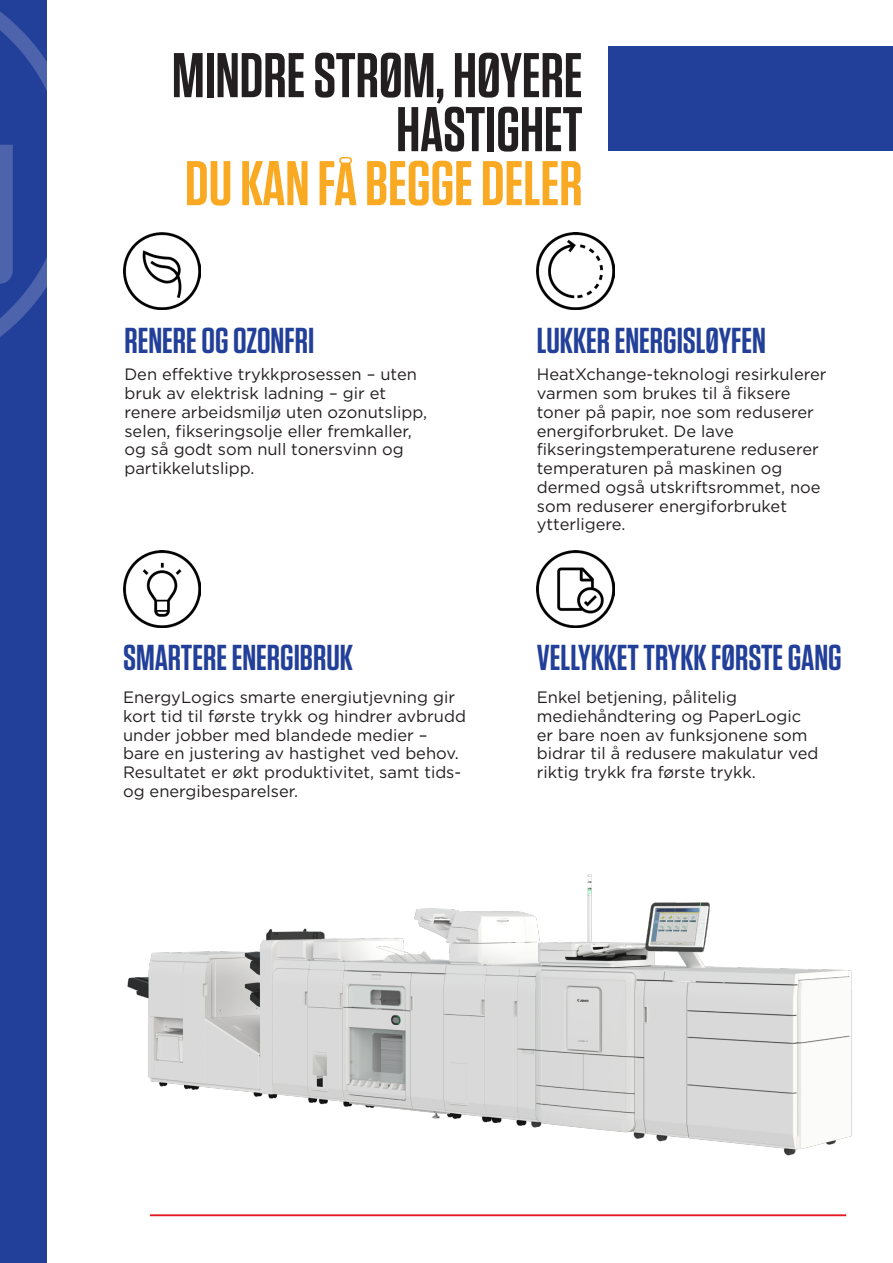
<style>
.page{position:relative;width:893px;height:1263px;background:#fff}
.page>*{position:absolute;margin:0;border:0;box-sizing:border-box;transform-origin:0 0}
.t1{font:600 63px/54px "Tungsten";color:#231f20;text-align:right}
.t2{font:600 36px "Tungsten";color:#223f99}
.t3{font:16.5px/18.8px "Gotham";color:#231f20}
.s1{color:#faa923}
</style>
<div class="page">
<div style="left:0;top:0;width:47px;height:1263px;background:#223f99"></div>
<svg style="left:0;top:11px;width:47px;height:326px"></svg>
<img style="left:127px;top:874px;width:725px;height:343px">
<div style="left:608px;top:47px;width:285px;height:104px;background:#223f99"></div>
<img style="left:123px;top:232px;width:78px;height:78px">
<img style="left:537px;top:232px;width:77px;height:78px">
<img style="left:123px;top:550px;width:78px;height:78px">
<img style="left:537px;top:550px;width:77px;height:78px">
<hr style="left:150px;top:1214px;width:696px;height:2px;background:#e21a21">
<p class="t1" style="left:172px;top:50px;width:412px">MINDRE STRØM, HØYERE<br>HASTIGHET<br><span class="s1">DU KAN FÅ BEGGE DELER</span></p>
<p class="t2" style="left:124px;top:321px;width:191px">RENERE OG OZONFRI</p>
<p class="t2" style="left:537px;top:321px;width:231px">LUKKER ENERGISLØYFEN</p>
<p class="t3" style="left:124px;top:365px;width:304px">Den effektive trykkprosessen – uten bruk av elektrisk ladning – gir et renere arbeidsmiljø uten ozonutslipp, selen, fikseringsolje eller fremkaller, og så godt som null tonersvinn og partikkelutslipp.</p>
<p class="t3" style="left:537px;top:365px;width:291px">HeatXchange-teknologi resirkulerer varmen som brukes til å fiksere toner på papir, noe som reduserer energiforbruket. De lave fikseringstemperaturene reduserer temperaturen på maskinen og dermed også utskriftsrommet, noe som reduserer energiforbruket ytterligere.</p>
<p class="t2" style="left:123px;top:638px;width:231px">SMARTERE ENERGIBRUK</p>
<p class="t2" style="left:537px;top:638px;width:306px">VELLYKKET TRYKK FØRSTE GANG</p>
<p class="t3" style="left:123px;top:688px;width:344px">EnergyLogics smarte energiutjevning gir kort tid til første trykk og hindrer avbrudd under jobber med blandede medier – bare en justering av hastighet ved behov.<br>Resultatet er økt produktivitet, samt tids&shy;og energibesparelser.</p>
<p class="t3" style="left:537px;top:688px;width:283px">Enkel betjening, pålitelig mediehåndtering og PaperLogic er bare noen av funksjonene som bidrar til å redusere makulatur ved riktig trykk fra første trykk.</p>
</div>
